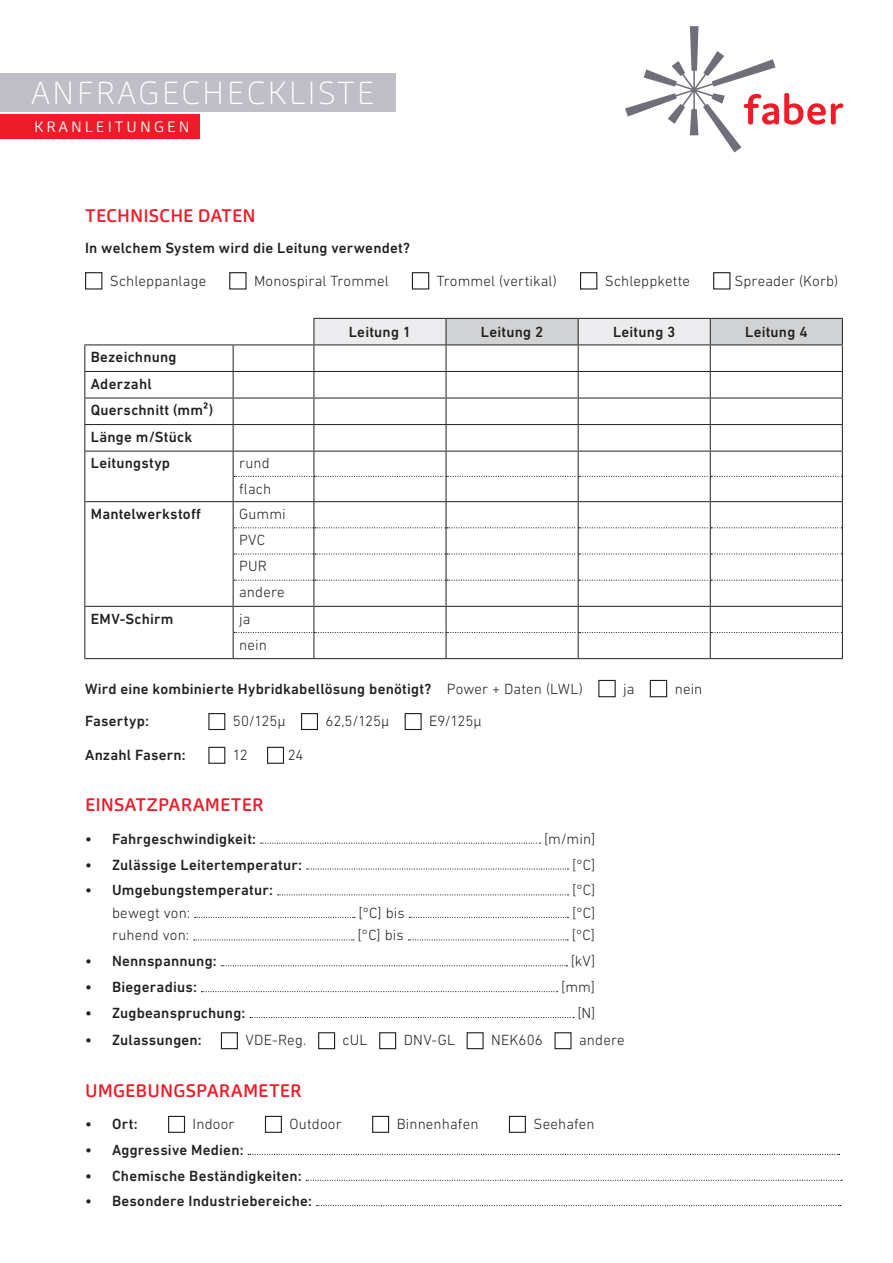
<style>
.page{position:relative;width:893px;height:1263px;background:#fff}
.page>*{position:absolute;margin:0;border:0;box-sizing:border-box;transform-origin:0 0}
.t1{font:100 31.5px "Carnas";letter-spacing:.08em;color:#fff}
.t2{font:500 18px "Carnas";letter-spacing:.01em;color:#ee1c28}
.t3{font:500 15px/26.5px "DIN Next W1 G";letter-spacing:.015em;color:#231f20}
.t4{font:300 15px/26.1px "DIN Next W1 G";letter-spacing:.01em;color:#231f20}
.t5{font:300 15px "Carnas";letter-spacing:.21em;color:#fff}
.s1{font-weight:300}
</style>
<div class="page">
<div style="left:0;top:74px;width:395px;height:38px;background:#c0bec6"></div>
<div style="left:0;top:114px;width:199px;height:24px;background:#ee1c28"></div>
<svg style="left:625px;top:26px;width:218px;height:126px"></svg>
<div style="left:85px;top:272px;width:17px;height:17px;border:1px solid #231f20"></div>
<div style="left:229px;top:272px;width:18px;height:17px;border:1px solid #231f20"></div>
<div style="left:412px;top:272px;width:17px;height:17px;border:1px solid #231f20"></div>
<div style="left:580px;top:272px;width:17px;height:17px;border:1px solid #231f20"></div>
<div style="left:713px;top:272px;width:17px;height:17px;border:1px solid #231f20"></div>
<div style="left:598px;top:680px;width:18px;height:17px;border:1px solid #231f20"></div>
<div style="left:650px;top:680px;width:17px;height:17px;border:1px solid #231f20"></div>
<div style="left:208px;top:713px;width:17px;height:17px;border:1px solid #231f20"></div>
<div style="left:301px;top:713px;width:17px;height:17px;border:1px solid #231f20"></div>
<div style="left:405px;top:713px;width:17px;height:17px;border:1px solid #231f20"></div>
<div style="left:208px;top:747px;width:17px;height:17px;border:1px solid #231f20"></div>
<div style="left:267px;top:747px;width:17px;height:17px;border:1px solid #231f20"></div>
<svg style="left:261px;top:842px;width:279px;height:2px"></svg>
<svg style="left:307px;top:868px;width:261px;height:1px"></svg>
<svg style="left:278px;top:894px;width:290px;height:1px"></svg>
<svg style="left:195px;top:917px;width:160px;height:1px"></svg>
<svg style="left:409px;top:917px;width:159px;height:1px"></svg>
<svg style="left:194px;top:939px;width:160px;height:1px"></svg>
<svg style="left:408px;top:939px;width:160px;height:1px"></svg>
<svg style="left:221px;top:965px;width:346px;height:1px"></svg>
<svg style="left:201px;top:991px;width:357px;height:1px"></svg>
<svg style="left:250px;top:1017px;width:324px;height:1px"></svg>
<div style="left:221px;top:1032px;width:17px;height:17px;border:1px solid #231f20"></div>
<div style="left:318px;top:1032px;width:17px;height:17px;border:1px solid #231f20"></div>
<div style="left:379px;top:1032px;width:17px;height:17px;border:1px solid #231f20"></div>
<div style="left:467px;top:1032px;width:17px;height:17px;border:1px solid #231f20"></div>
<div style="left:554px;top:1032px;width:17px;height:17px;border:1px solid #231f20"></div>
<div style="left:168px;top:1116px;width:17px;height:17px;border:1px solid #231f20"></div>
<div style="left:265px;top:1116px;width:17px;height:17px;border:1px solid #231f20"></div>
<div style="left:372px;top:1116px;width:17px;height:17px;border:1px solid #231f20"></div>
<div style="left:509px;top:1116px;width:17px;height:17px;border:1px solid #231f20"></div>
<svg style="left:248px;top:1154px;width:592px;height:1px"></svg>
<svg style="left:306px;top:1180px;width:536px;height:1px"></svg>
<svg style="left:317px;top:1205px;width:524px;height:1px"></svg>
<hr style="left:84px;top:344px;width:149px;height:1px;background:#231f20">
<hr style="left:84px;top:371px;width:149px;height:1px;background:#231f20">
<hr style="left:84px;top:397px;width:149px;height:1px;background:#231f20">
<hr style="left:84px;top:424px;width:149px;height:1px;background:#231f20">
<hr style="left:84px;top:451px;width:149px;height:1px;background:#231f20">
<hr style="left:84px;top:501px;width:149px;height:1px;background:#231f20">
<svg style="left:84px;top:345px;width:1px;height:313px"></svg>
<hr style="left:84px;top:606px;width:150px;height:1px;background:#231f20">
<svg style="left:233px;top:318px;width:610px;height:340px"></svg>
<hr style="left:84px;top:658px;width:149px;height:1px;background:#231f20">
<hr style="left:233px;top:658px;width:81px;height:1px;background:#231f20">
<hr style="left:314px;top:658px;width:132px;height:1px;background:#231f20">
<hr style="left:446px;top:658px;width:132px;height:1px;background:#231f20">
<hr style="left:578px;top:658px;width:132px;height:1px;background:#231f20">
<hr style="left:710px;top:658px;width:133px;height:1px;background:#231f20">
<h1 class="t1" style="left:32px;top:73px;width:344px">ANFRAGECHECKLISTE</h1>
<p class="t5" style="left:34px;top:117px;width:157px">KRANLEITUNGEN</p>
<p class="t2" style="left:85px;top:204px;width:172px">TECHNISCHE DATEN</p>
<p class="t3" style="left:85px;top:234px;width:327px">In welchem System wird die Leitung verwendet?</p>
<p class="t4" style="left:110px;top:267px;width:98px">Schleppanlage</p>
<p class="t4" style="left:254px;top:267px;width:136px">Monospiral Trommel</p>
<p class="t4" style="left:437px;top:267px;width:122px">Trommel (vertikal)</p>
<p class="t4" style="left:605px;top:267px;width:87px">Schleppkette</p>
<p class="t4" style="left:734px;top:267px;width:105px">Spreader (Korb)</p>
<p class="t3" style="left:91px;top:344px;width:124px">Bezeichnung<br>Aderzahl<br>Querschnitt (mm²)<br>Länge m/Stück<br>Leitungstyp</p>
<p class="t4" style="left:239px;top:450px;width:34px;line-height:25.2px">rund flach</p>
<p class="t3" style="left:91px;top:500px;width:111px">Mantelwerkstoff</p>
<p class="t4" style="left:239px;top:501px;width:48px">Gummi<br>PVC<br>PUR andere</p>
<p class="t3" style="left:91px;top:605px;width:84px">EMV-Schirm</p>
<p class="t4" style="left:239px;top:605px;width:29px">ja nein</p>
<p class="t3" style="left:349px;top:319px;width:64px">Leitung 1</p>
<p class="t3" style="left:481px;top:319px;width:64px">Leitung 2</p>
<p class="t3" style="left:613px;top:319px;width:64px">Leitung 3</p>
<p class="t3" style="left:745px;top:319px;width:64px">Leitung 4</p>
<p class="t3" style="left:85px;top:675px;width:499px">Wird eine kombinierte Hybridkabellösung benötigt? <span class="s1">Power + Daten (LWL)</span></p>
<p class="t4" style="left:623px;top:675px;width:13px">ja</p>
<p class="t4" style="left:675px;top:675px;width:29px">nein</p>
<p class="t3" style="left:85px;top:708px;width:65px">Fasertyp:</p>
<p class="t4" style="left:233px;top:708px;width:54px">50/125μ</p>
<p class="t4" style="left:326px;top:708px;width:65px">62,5/125μ</p>
<p class="t4" style="left:429px;top:708px;width:54px">E9/125μ</p>
<p class="t3" style="left:85px;top:741px;width:102px">Anzahl Fasern:</p>
<p class="t4" style="left:233px;top:742px;width:16px">12</p>
<p class="t4" style="left:288px;top:742px;width:17px">24</p>
<p class="t2" style="left:85px;top:794px;width:180px">EINSATZPARAMETER</p>
<p class="t3" style="left:85px;top:825px;width:173px">• Fahrgeschwindigkeit:</p>
<p class="t4" style="left:544px;top:825px;width:53px">[m/min]</p>
<p class="t3" style="left:85px;top:851px;width:219px">• Zulässige Leitertemperatur:</p>
<p class="t4" style="left:572px;top:851px;width:25px">[°C]</p>
<p class="t3" style="left:85px;top:877px;width:190px">• Umgebungstemperatur:</p>
<p class="t4" style="left:572px;top:877px;width:25px">[°C]</p>
<p class="t4" style="left:112px;top:900px;width:80px">bewegt von:</p>
<p class="t4" style="left:358px;top:900px;width:48px">[°C] bis</p>
<p class="t4" style="left:572px;top:900px;width:25px">[°C]</p>
<p class="t4" style="left:112px;top:922px;width:79px">ruhend von:</p>
<p class="t4" style="left:357px;top:922px;width:48px">[°C] bis</p>
<p class="t4" style="left:572px;top:922px;width:25px">[°C]</p>
<p class="t3" style="left:85px;top:948px;width:133px">• Nennspannung:</p>
<p class="t4" style="left:571px;top:948px;width:26px">[kV]</p>
<p class="t3" style="left:85px;top:974px;width:113px">• Biegeradius:</p>
<p class="t4" style="left:561px;top:974px;width:35px">[mm]</p>
<p class="t3" style="left:85px;top:1000px;width:162px">• Zugbeanspruchung:</p>
<p class="t4" style="left:577px;top:1000px;width:19px">[N]</p>
<p class="t3" style="left:85px;top:1027px;width:118px">• Zulassungen:</p>
<p class="t4" style="left:245px;top:1027px;width:63px">VDE-Reg.</p>
<p class="t4" style="left:343px;top:1027px;width:26px">cUL</p>
<p class="t4" style="left:404px;top:1027px;width:53px">DNV-GL</p>
<p class="t4" style="left:491px;top:1027px;width:53px">NEK606</p>
<p class="t4" style="left:579px;top:1027px;width:47px">andere</p>
<p class="t2" style="left:85px;top:1079px;width:218px">UMGEBUNGSPARAMETER</p>
<p class="t3" style="left:85px;top:1111px;width:54px">• Ort:</p>
<p class="t4" style="left:193px;top:1111px;width:43px">Indoor</p>
<p class="t4" style="left:289px;top:1111px;width:54px">Outdoor</p>
<p class="t4" style="left:397px;top:1111px;width:83px">Binnenhafen</p>
<p class="t4" style="left:533px;top:1111px;width:63px">Seehafen</p>
<p class="t3" style="left:85px;top:1136px;width:160px">• Aggressive Medien:</p>
<p class="t3" style="left:85px;top:1162px;width:218px">• Chemische Beständigkeiten:</p>
<p class="t3" style="left:85px;top:1188px;width:229px">• Besondere Industriebereiche:</p>
</div>
